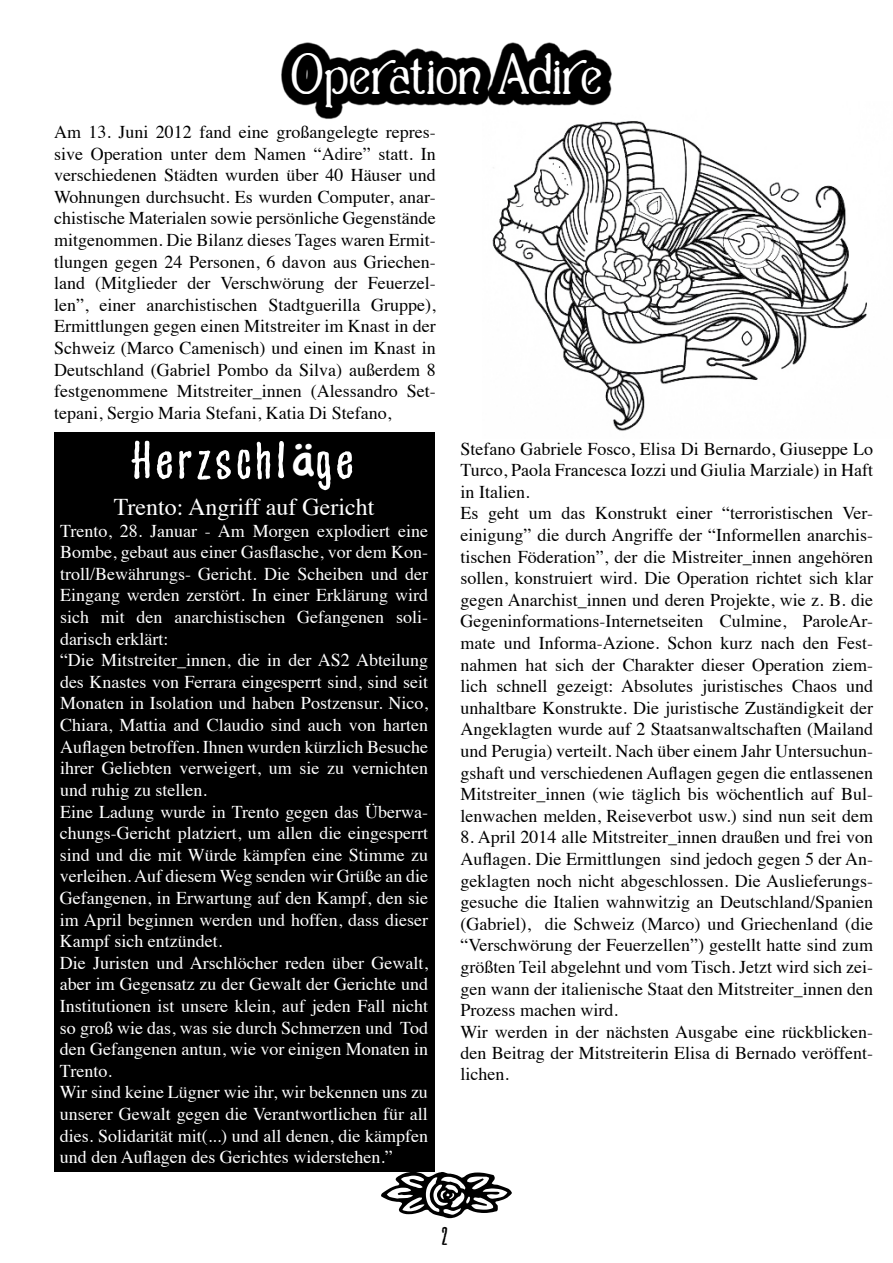
<style>
.page{position:relative;width:893px;height:1263px;background:#fff}
.page>*{position:absolute;margin:0;border:0;box-sizing:border-box;transform-origin:0 0}
.t1{font:69px "Appetite";color:#fff}
.t2{font:49.5px "Casua";letter-spacing:-.01em;color:#fff}
.t3{font:33px "Appetite";color:#000}
.t4{font:24px "Times";color:#fff}
.t5{font:18px/21.6px "Times";color:#000}
.t6{font:18px/21.6px "Times";color:#fff}
.s1{font-family:"Apple Casual";font-size:46.5px}
</style>
<div class="page">
<div style="left:54px;top:432px;width:380px;height:740px;background:#000"></div>
<img style="left:492px;top:156px;width:375px;height:275px">
<svg style="left:281px;top:42px;width:424px;height:114px"></svg>
<h2 class="t2" style="left:290px;top:47px;width:313px">Operation Adire</h2>
<p class="t5" style="left:54px;top:120px;width:383px;text-align:justify">Am 13. Juni 2012 fand eine großangelegte repres&shy;sive Operation unter dem Namen “Adire” statt. In verschiedenen Städten wurden über 40 Häuser und Wohnungen durchsucht. Es wurden Computer, anar&shy;chistische Materialen sowie persönliche Gegenstände mitgenommen. Die Bilanz dieses Tages waren Ermit&shy;tlungen gegen 24 Personen, 6 davon aus Griechen&shy;land (Mitglieder der Verschwörung der Feuerzel&shy;len”, einer anarchistischen Stadtguerilla Gruppe), Ermittlungen gegen einen Mitstreiter im Knast in der Schweiz (Marco Camenisch) und einen im Knast in Deutschland (Gabriel Pombo da Silva) außerdem 8 festgenommene Mitstreiter_innen (Alessandro Set&shy;tepani, Sergio Maria Stefani, Katia Di Stefano,</p>
<h1 class="t1" style="left:131px;top:428px;width:228px">Herzschl<span class="s1">ä</span>ge</h1>
<h3 class="t4" style="left:114px;top:484px;width:262px">Trento: Angriff auf Gericht</h3>
<p class="t6" style="left:60px;top:518px;width:370px">Trento, 28. Januar - Am Morgen explodiert eine Bombe, gebaut aus einer Gasflasche, vor dem Kon&shy;troll/Bewährungs- Gericht. Die Scheiben und der Eingang werden zerstört. In einer Erklärung wird sich mit den anarchistischen Gefangenen soli&shy;darisch erklärt:<br>“Die Mitstreiter_innen, die in der AS2 Abteilung des Knastes von Ferrara eingesperrt sind, sind seit Monaten in Isolation und haben Postzensur. Nico, Chiara, Mattia and Claudio sind auch von harten Auflagen betroffen. Ihnen wurden kürzlich Besuche ihrer Geliebten verweigert, um sie zu vernichten und ruhig zu stellen.<br>Eine Ladung wurde in Trento gegen das Überwa&shy;chungs-Gericht platziert, um allen die eingesperrt sind und die mit Würde kämpfen eine Stimme zu verleihen. Auf diesem Weg senden wir Grüße an die Gefangenen, in Erwartung auf den Kampf, den sie im April beginnen werden und hoffen, dass dieser Kampf sich entzündet.<br>Die Juristen und Arschlöcher reden über Gewalt, aber im Gegensatz zu der Gewalt der Gerichte und Institutionen ist unsere klein, auf jeden Fall nicht so groß wie das, was sie durch Schmerzen und Tod den Gefangenen antun, wie vor einigen Monaten in Trento.<br>Wir sind keine Lügner wie ihr, wir bekennen uns zu unserer Gewalt gegen die Verantwortlichen für all dies. Solidarität mit(...) und all denen, die kämpfen und den Auflagen des Gerichtes widerstehen.”</p>
<p class="t5" style="left:461px;top:436px;width:414px">Stefano Gabriele Fosco, Elisa Di Bernardo, Giuseppe Lo Turco, Paola Francesca Iozzi und Giulia Marziale) in Haft in Italien.<br>Es geht um das Konstrukt einer “terroristischen Ver&shy;einigung” die durch Angriffe der “Informellen anarchis&shy;tischen Föderation”, der die Mistreiter_innen angehören sollen, konstruiert wird. Die Operation richtet sich klar gegen Anarchist_innen und deren Projekte, wie z. B. die Gegeninformations-Internetseiten Culmine, ParoleAr&shy;mate und Informa-Azione. Schon kurz nach den Fest&shy;nahmen hat sich der Charakter dieser Operation ziem&shy;lich schnell gezeigt: Absolutes juristisches Chaos und unhaltbare Konstrukte. Die juristische Zuständigkeit der Angeklagten wurde auf 2 Staatsanwaltschaften (Mailand und Perugia) verteilt. Nach über einem Jahr Untersuchun&shy;gshaft und verschiedenen Auflagen gegen die entlassenen Mitstreiter_innen (wie täglich bis wöchentlich auf Bul&shy;lenwachen melden, Reiseverbot usw.) sind nun seit dem</p>
<p class="t5" style="left:461px;top:825px;width:414px">8. April 2014 alle Mitstreiter_innen draußen und frei von Auflagen. Die Ermittlungen sind jedoch gegen 5 der An&shy;geklagten noch nicht abgeschlossen. Die Auslieferungs&shy;gesuche die Italien wahnwitzig an Deutschland/Spanien (Gabriel), die Schweiz (Marco) und Griechenland (die “Verschwörung der Feuerzellen”) gestellt hatte sind zum größten Teil abgelehnt und vom Tisch. Jetzt wird sich zei&shy;gen wann der italienische Staat den Mitstreiter_innen den Prozess machen wird.<br>Wir werden in der nächsten Ausgabe eine rückblicken&shy;den Beitrag der Mitstreiterin Elisa di Bernado veröffent&shy;lichen.</p>
<h3 class="t3" style="left:441px;top:1220px;width:10px">2</h3>
</div>
